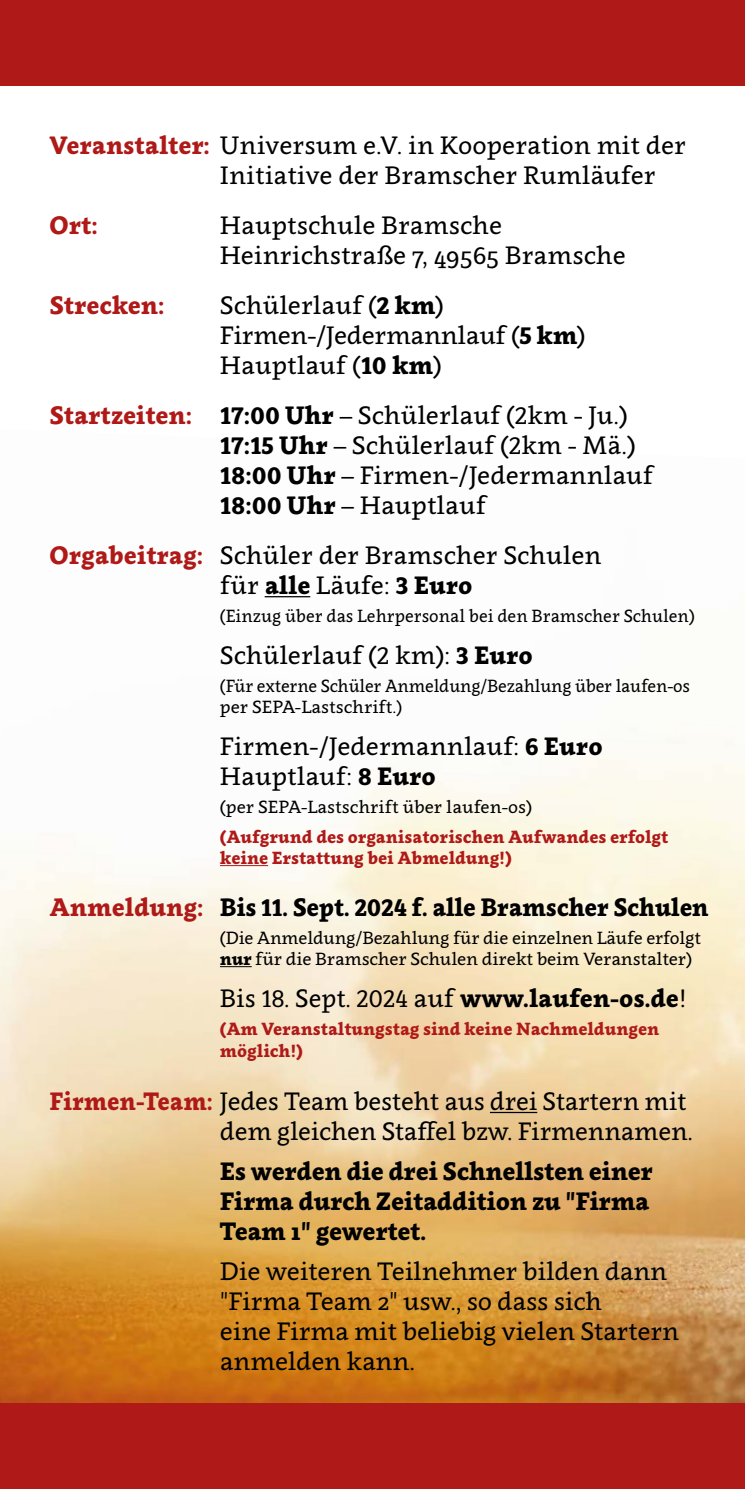
<style>
.page{position:relative;width:745px;height:1489px;background:#fff}
.page>*{position:absolute;margin:0;border:0;box-sizing:border-box;transform-origin:0 0}
.t1{font:25px/30px "Clavo";color:#000}
.t2{font:800 25px/30px "Clavo";letter-spacing:-.01em;color:#000}
.t3{font:800 25px "Clavo";color:#af1917}
.t4{font:17.5px/21px "Clavo";letter-spacing:-.01em;color:#000}
.t5{font:800 17.5px/21px "Clavo";color:#af1917}
.t6{font:17.5px/21px "Clavo";letter-spacing:-.01em;color:#000;scale:.95 1}
.s1{font-weight:800;color:#af1917}
.s2{font-weight:800}
.s3{color:#af1917}
</style>
<div class="page">
<img style="left:0;top:596px;width:744px;height:807px">
<div style="left:0;top:0;width:744px;height:85px;background:#af1917"></div>
<div style="left:0;top:1403px;width:744px;height:85px;background:#af1917"></div>
<hr style="left:264px;top:596px;width:46px;height:1px;background:#000">
<hr style="left:220px;top:865px;width:48px;height:1px;background:#af1917">
<hr style="left:220px;top:966px;width:31px;height:1px;background:#000">
<hr style="left:489px;top:1111px;width:48px;height:2px;background:#000">
<p class="t1" style="left:220px;top:129px;width:467px;text-indent:-170px"><span class="s1">Veranstalter:</span> Universum e.V. in Kooperation mit der<br>Initiative der Bramscher Rumläufer</p>
<p class="t3" style="left:50px;top:207px;width:50px">Ort:</p>
<p class="t1" style="left:220px;top:209px;width:407px">Hauptschule Bramsche<br>Heinrichstraße 7, 49565 Bramsche</p>
<p class="t3" style="left:50px;top:287px;width:116px">Strecken:</p>
<p class="t1" style="left:220px;top:289px;width:367px">Schülerlauf (<span class="s2">2 km</span>)<br>Firmen-/Jedermannlauf (<span class="s2">5 km</span>)<br>Hauptlauf (<span class="s2">10 km</span>)</p>
<p class="t1" style="left:220px;top:399px;width:434px;text-indent:-170px"><span class="s1">Startzeiten:</span> <span class="s2">17:00 Uhr</span> – Schülerlauf (2km - Ju.)<br><span class="s2">17:15 Uhr</span> – Schülerlauf (2km - Mä.)<br><span class="s2">18:00 Uhr</span> – Firmen-/Jedermannlauf <span class="s2">18:00 Uhr</span> – Hauptlauf</p>
<p class="t1" style="left:220px;top:539px;width:383px;text-indent:-170px"><span class="s1">Orgabeitrag:</span> Schüler der Bramscher Schulen für <span class="s2">alle</span> Läufe: <span class="s2">3 Euro</span></p>
<p class="t6" style="left:220px;top:604px;width:501px">(Einzug über das Lehrpersonal bei den Bramscher Schulen)</p>
<p class="t1" style="left:220px;top:639px;width:314px">Schülerlauf (2 km): <span class="s2">3 Euro</span></p>
<p class="t6" style="left:220px;top:674px;width:496px">(Für externe Schüler Anmeldung/Bezahlung über laufen-os per SEPA-Lastschrift.)</p>
<p class="t1" style="left:220px;top:730px;width:384px">Firmen-/Jedermannlauf: <span class="s2">6 Euro<br></span>Hauptlauf: <span class="s2">8 Euro</span></p>
<p class="t4" style="left:220px;top:795px;width:313px">(per SEPA-Lastschrift über laufen-os)</p>
<p class="t5" style="left:220px;top:825px;width:449px">(Aufgrund des organisatorischen Aufwandes erfolgt keine Erstattung bei Abmeldung!)</p>
<p class="t2" style="left:50px;top:891px;width:660px"><span class="s3">Anmeldung:</span> Bis 11. Sept. 2024 f. alle Bramscher Schulen</p>
<p class="t4" style="left:220px;top:926px;width:482px">(Die Anmeldung/Bezahlung für die einzelnen Läufe erfolgt <span class="s2">nur</span> für die Bramscher Schulen direkt beim Veranstalter)</p>
<p class="t1" style="left:220px;top:982px;width:468px">Bis 18. Sept. 2024 auf <span class="s2">www.laufen-os.de</span>!</p>
<p class="t5" style="left:220px;top:1016px;width:440px;line-height:22.5px">(Am Veranstaltungstag sind keine Nachmeldungen möglich!)</p>
<p class="t1" style="left:50px;top:1085px;width:644px;text-align:right"><span class="s1">Firmen-Team:</span> Jedes Team besteht aus drei Startern mit dem gleichen Staffel bzw. Firmennamen.</p>
<p class="t2" style="left:220px;top:1155px;width:434px">Es werden die drei Schnellsten einer<br>Firma durch Zeitaddition zu "Firma<br>Team 1" gewertet.</p>
<p class="t1" style="left:220px;top:1255px;width:460px">Die weiteren Teilnehmer bilden dann "Firma Team 2" usw., so dass sich<br>eine Firma mit beliebig vielen Startern anmelden kann.</p>
</div>
